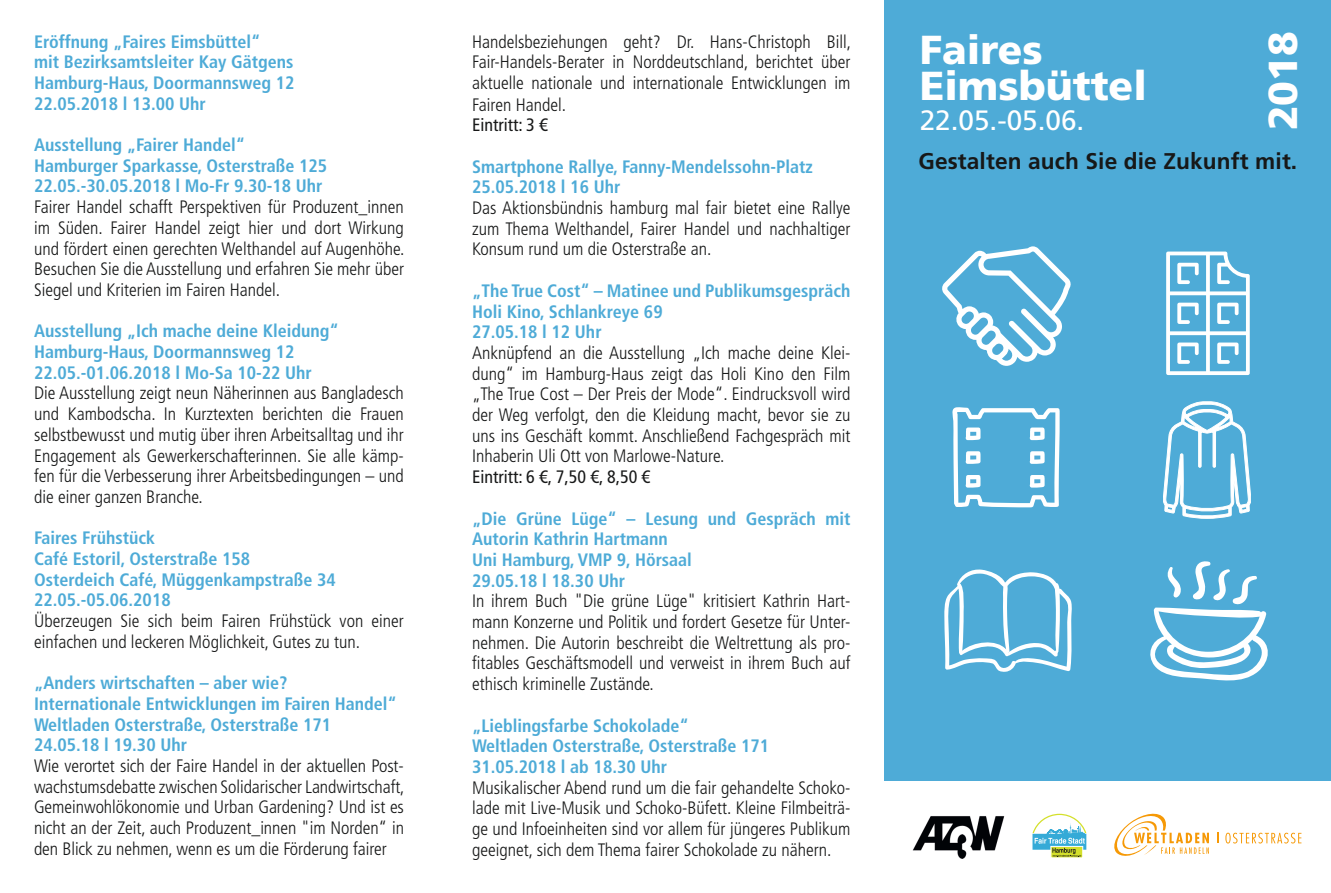
<style>
.page{position:relative;width:1331px;height:893px;background:#fff}
.page>*{position:absolute;margin:0;border:0;box-sizing:border-box;transform-origin:0 0}
.t1{font:900 40.5px/35.7px "Frutiger LT Std";color:#fff}
.t2{font:27.9px "Frutiger LT Std";color:#fff}
.t3{font:700 22.65px "Frutiger LT Std";letter-spacing:.005em;color:#171818}
.t4{font:300 condensed 18px/20.7px "Frutiger LT Std";color:#171818;text-align:justify}
.t5{font:700 condensed 18px/20.7px "Frutiger LT Std";color:#4eabd7}
.t6{font:condensed 18px "Frutiger LT Std";color:#171818}
</style>
<div class="page">
<div style="left:884px;top:0;width:447px;height:893px;background:#4eabd7"></div>
<svg style="left:952px;top:407px;width:108px;height:101px"></svg>
<svg style="left:944px;top:570px;width:128px;height:102px"></svg>
<svg style="left:1150px;top:561px;width:118px;height:120px"></svg>
<svg style="left:942px;top:246px;width:129px;height:120px"></svg>
<svg style="left:1163px;top:402px;width:88px;height:117px"></svg>
<svg style="left:1166px;top:251px;width:84px;height:124px"></svg>
<div style="left:884px;top:781px;width:447px;height:112px;background:#fff"></div>
<svg style="left:1114px;top:814px;width:95px;height:42px"></svg>
<svg style="left:1225px;top:833px;width:76px;height:10px"></svg>
<svg style="left:1051px;top:857px;width:31px;height:1px"></svg>
<svg style="left:1032px;top:814px;width:54px;height:43px"></svg>
<img style="left:912px;top:816px;width:93px;height:43px">
<p class="t5" style="left:34px;top:31px;width:262px">Eröffnung „Faires Eimsbüttel“<br>mit Bezirksamtsleiter Kay Gätgens<br>Hamburg-Haus, Doormannsweg 12<br>22.05.2018 l 13.00 Uhr</p>
<p class="t5" style="left:34px;top:134px;width:295px">Ausstellung „Fairer Handel“<br>Hamburger Sparkasse, Osterstraße 125<br>22.05.-30.05.2018 l Mo-Fr 9.30-18 Uhr</p>
<p class="t4" style="left:34px;top:197px;width:372px">Fairer Handel schafft Perspektiven für Produzent_innen im Süden. Fairer Handel zeigt hier und dort Wirkung und fördert einen gerechten Welthandel auf Augenhöhe.<br>Besuchen Sie die Ausstellung und erfahren Sie mehr über Siegel und Kriterien im Fairen Handel.</p>
<p class="t5" style="left:34px;top:321px;width:306px">Ausstellung „Ich mache deine Kleidung“<br>Hamburg-Haus, Doormannsweg 12<br>22.05.-01.06.2018 l Mo-Sa 10-22 Uhr</p>
<p class="t4" style="left:34px;top:383px;width:371px">Die Ausstellung zeigt neun Näherinnen aus Bangladesch und Kambodscha. In Kurztexten berichten die Frauen selbstbewusst und mutig über ihren Arbeitsalltag und ihr Engagement als Gewerkerschafterinnen. Sie alle kämp&shy;fen für die Verbesserung ihrer Arbeitsbedingungen – und die einer ganzen Branche.</p>
<p class="t5" style="left:34px;top:528px;width:303px">Faires Frühstück<br>Café Estoril, Osterstraße 158<br>Osterdeich Café, Müggenkampstraße 34<br>22.05.-05.06.2018</p>
<p class="t4" style="left:34px;top:611px;width:371px">Überzeugen Sie sich beim Fairen Frühstück von einer einfachen und leckeren Möglichkeit, Gutes zu tun.</p>
<p class="t5" style="left:34px;top:673px;width:364px">„Anders wirtschaften – aber wie?<br>Internationale Entwicklungen im Fairen Handel“ Weltladen Osterstraße, Osterstraße 171<br>24.05.18 l 19.30 Uhr</p>
<p class="t4" style="left:34px;top:756px;width:372px">Wie verortet sich der Faire Handel in der aktuellen Post&shy;wachstumsdebatte zwischen Solidarischer Landwirtschaft, Gemeinwohlökonomie und Urban Gardening? Und ist es nicht an der Zeit, auch Produzent_innen "im Norden“ in den Blick zu nehmen, wenn es um die Förderung fairer</p>
<p class="t4" style="left:472px;top:31px;width:381px">Handelsbeziehungen geht? Dr. Hans-Christoph Bill, Fair-Handels-Berater in Norddeutschland, berichtet über aktuelle nationale und internationale Entwicklungen im Fairen Handel.</p>
<p class="t6" style="left:472px;top:114px;width:77px">Eintritt: 3 €</p>
<p class="t5" style="left:472px;top:156px;width:342px">Smartphone Rallye, Fanny-Mendelssohn-Platz<br>25.05.2018 l 16 Uhr</p>
<p class="t4" style="left:472px;top:198px;width:380px">Das Aktionsbündnis hamburg mal fair bietet eine Rallye zum Thema Welthandel, Fairer Handel und nachhaltiger Konsum rund um die Osterstraße an.</p>
<p class="t5" style="left:472px;top:280px;width:380px">„The True Cost“ – Matinee und Publikumsgespräch<br>Holi Kino, Schlankreye 69<br>27.05.18 l 12 Uhr</p>
<p class="t4" style="left:472px;top:343px;width:380px">Anknüpfend an die Ausstellung „Ich mache deine Klei&shy;dung“ im Hamburg-Haus zeigt das Holi Kino den Film „The True Cost – Der Preis der Mode“. Eindrucksvoll wird der Weg verfolgt, den die Kleidung macht, bevor sie zu uns ins Geschäft kommt. Anschließend Fachgespräch mit Inhaberin Uli Ott von Marlowe-Nature.</p>
<p class="t6" style="left:472px;top:466px;width:180px">Eintritt: 6 €, 7,50 €, 8,50 €</p>
<p class="t5" style="left:472px;top:508px;width:380px">„Die Grüne Lüge“ – Lesung und Gespräch mit<br>Autorin Kathrin Hartmann<br>Uni Hamburg, VMP 9, Hörsaal<br>29.05.18 l 18.30 Uhr</p>
<p class="t4" style="left:472px;top:591px;width:380px">In ihrem Buch "Die grüne Lüge" kritisiert Kathrin Hart-</p>
<p class="t4" style="left:472px;top:612px;width:380px">mann Konzerne und Politik und fordert Gesetze für Unter-</p>
<p class="t4" style="left:472px;top:632px;width:380px">nehmen. Die Autorin beschreibt die Weltrettung als pro-</p>
<p class="t4" style="left:480px;top:653px;width:372px">tables Geschäftsmodell und verweist in ihrem Buch auf</p>
<p class="t4" style="left:472px;top:674px;width:183px">ethisch kriminelle Zustände.</p>
<p class="t5" style="left:472px;top:715px;width:299px">„Lieblingsfarbe Schokolade“<br>Weltladen Osterstraße, Osterstraße 171<br>31.05.2018 l ab 18.30 Uhr</p>
<p class="t4" style="left:472px;top:777px;width:380px">Musikalischer Abend rund um die fair gehandelte Schoko&shy;lade mit Live-Musik und Schoko-Büfett. Kleine Filmbeiträ&shy;ge und Infoeinheiten sind vor allem für jüngeres Publikum geeignet, sich dem Thema fairer Schokolade zu nähern.</p>
<h1 class="t1" style="left:1265px;top:130px;width:101px;rotate:-90deg">2018</h1>
<p class="t3" style="left:918px;top:148px;width:380px">Gestalten auch Sie die Zukunft mit.</p>
<h1 class="t1" style="left:920px;top:32px;width:229px">Faires<br>Eimsbüttel</h1>
<h2 class="t2" style="left:920px;top:104px;width:166px">22.05.-05.06.</h2>
</div>
